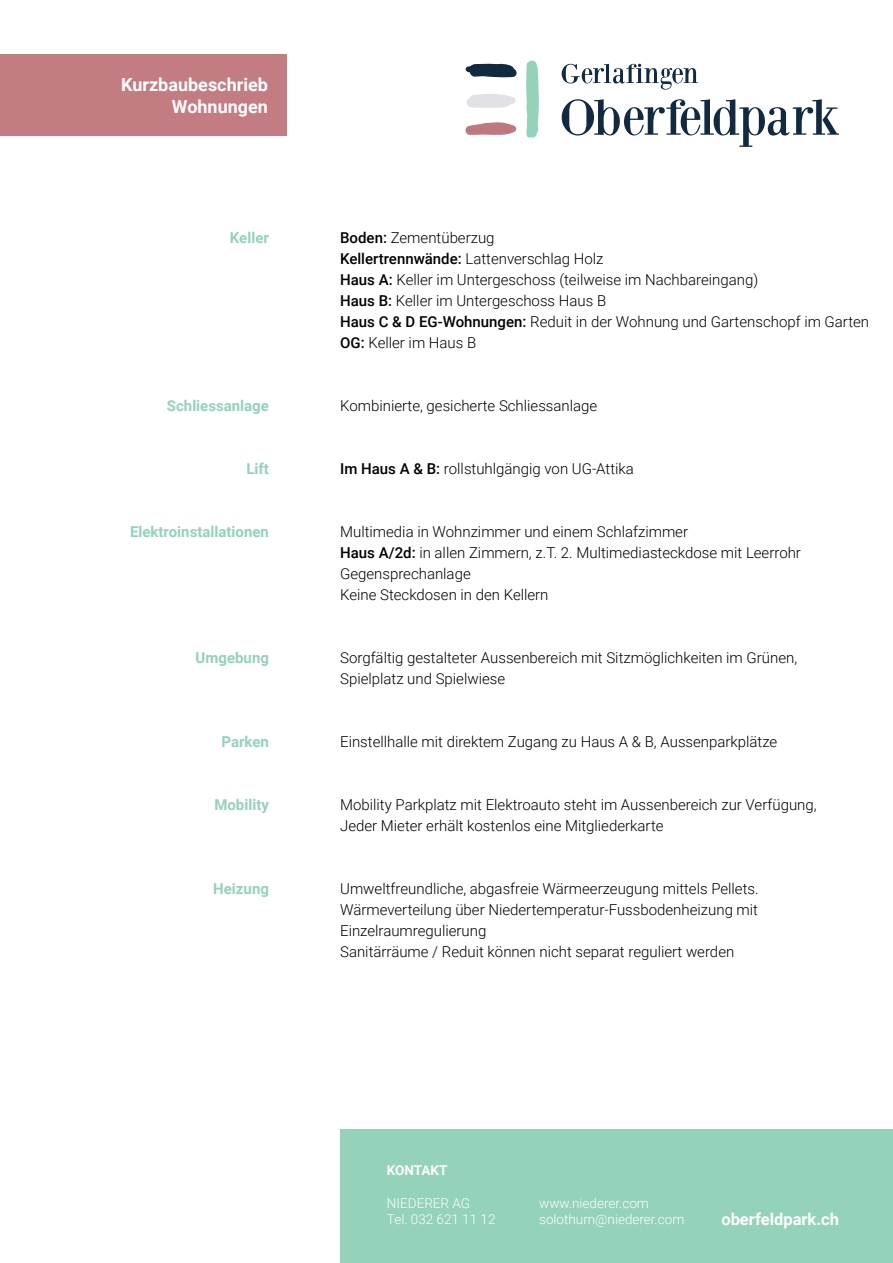
<style>
.page{position:relative;width:893px;height:1263px;background:#fff}
.page>*{position:absolute;margin:0;border:0;box-sizing:border-box;transform-origin:0 0}
.t1{font:700 18px/21.6px "Roboto";color:#fff;text-align:right}
.t2{font:700 16.5px "Roboto";color:#fff}
.t3{font:300 15px/21px "Roboto";color:#000}
.t4{font:700 15px "Roboto";color:#94d2ba}
.t5{font:300 13.5px/16.2px "Roboto";color:#fff}
.t6{font:700 13.5px "Roboto";letter-spacing:-.005em;color:#fff}
.s1{font-weight:500}
</style>
<div class="page">
<svg style="left:562px;top:99px;width:277px;height:48px"></svg>
<svg style="left:562px;top:64px;width:136px;height:26px"></svg>
<svg style="left:466px;top:94px;width:50px;height:14px"></svg>
<svg style="left:465px;top:64px;width:52px;height:13px"></svg>
<svg style="left:465px;top:122px;width:51px;height:13px"></svg>
<svg style="left:526px;top:60px;width:13px;height:78px"></svg>
<div style="left:0;top:54px;width:287px;height:82px;background:#c47c83"></div>
<div style="left:340px;top:1129px;width:553px;height:134px;background:#94d2ba"></div>
<p class="t1" style="left:121px;top:73px;width:148px">Kurzbaubeschrieb<br>Wohnungen</p>
<p class="t4" style="left:230px;top:227px;width:40px">Keller</p>
<p class="t3" style="left:340px;top:227px;width:530px"><span class="s1">Boden:</span> Zementüberzug<br><span class="s1">Kellertrennwände:</span> Lattenverschlag Holz<br><span class="s1">Haus A:</span> Keller im Untergeschoss (teilweise im Nachbareingang)<br><span class="s1">Haus B:</span> Keller im Untergeschoss Haus B<br><span class="s1">Haus C &amp; D EG-Wohnungen:</span> Reduit in der Wohnung und Gartenschopf im Garten <span class="s1">OG:</span> Keller im Haus B</p>
<p class="t4" style="left:167px;top:395px;width:104px">Schliessanlage</p>
<p class="t3" style="left:340px;top:395px;width:259px">Kombinierte, gesicherte Schliessanlage</p>
<p class="t4" style="left:246px;top:458px;width:24px">Lift</p>
<p class="t3" style="left:340px;top:458px;width:295px"><span class="s1">Im Haus A &amp; B:</span> rollstuhlgängig von UG-Attika</p>
<p class="t4" style="left:130px;top:521px;width:140px">Elektroinstallationen</p>
<p class="t3" style="left:340px;top:521px;width:462px">Multimedia in Wohnzimmer und einem Schlafzimmer<br><span class="s1">Haus A/2d:</span> in allen Zimmern, z.T. 2. Multimediasteckdose mit Leerrohr Gegensprechanlage<br>Keine Steckdosen in den Kellern</p>
<p class="t4" style="left:196px;top:647px;width:75px">Umgebung</p>
<p class="t3" style="left:340px;top:647px;width:458px">Sorgfältig gestalteter Aussenbereich mit Sitzmöglichkeiten im Grünen,<br>Spielplatz und Spielwiese</p>
<p class="t4" style="left:221px;top:731px;width:49px">Parken</p>
<p class="t3" style="left:340px;top:731px;width:439px">Einstellhalle mit direktem Zugang zu Haus A &amp; B, Aussenparkplätze</p>
<p class="t4" style="left:214px;top:794px;width:56px">Mobility</p>
<p class="t3" style="left:340px;top:794px;width:478px">Mobility Parkplatz mit Elektroauto steht im Aussenbereich zur Verfügung,<br>Jeder Mieter erhält kostenlos eine Mitgliederkarte</p>
<p class="t4" style="left:213px;top:878px;width:57px">Heizung</p>
<p class="t3" style="left:340px;top:878px;width:420px">Umweltfreundliche, abgasfreie Wärmeerzeugung mittels Pellets.<br>Wärmeverteilung über Niedertemperatur-Fussbodenheizung mit Einzelraumregulierung<br>Sanitärräume / Reduit können nicht separat reguliert werden</p>
<p class="t6" style="left:387px;top:1161px;width:62px">KONTAKT</p>
<p class="t5" style="left:387px;top:1194px;width:110px">NIEDERER AG<br>Tel. 032 621 11 12</p>
<p class="t5" style="left:539px;top:1194px;width:147px">www.niederer.com solothurn@niederer.com</p>
<p class="t2" style="left:721px;top:1207px;width:119px">oberfeldpark.ch</p>
</div>
